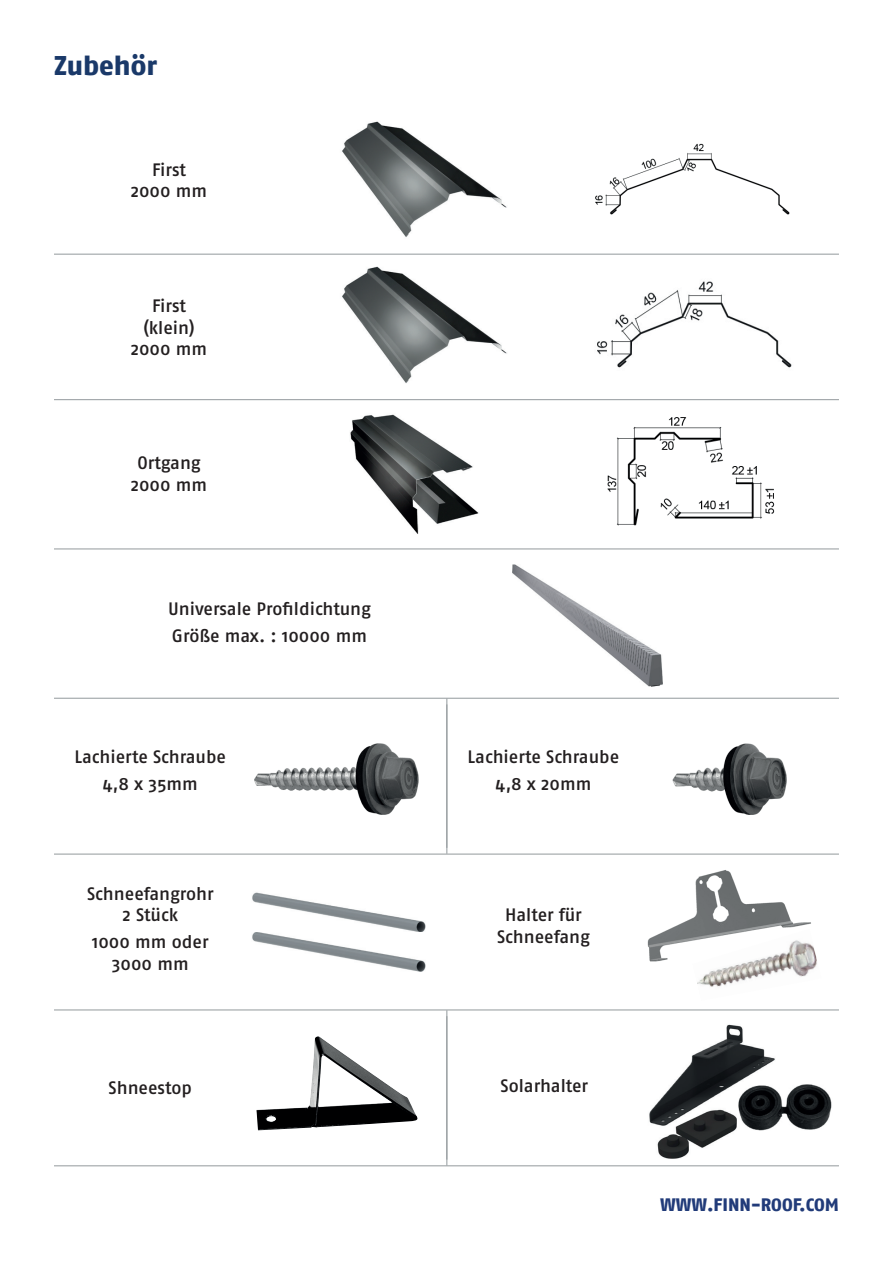
<style>
.page{position:relative;width:893px;height:1263px;background:#fff}
.page>*{position:absolute;margin:0;border:0;box-sizing:border-box;transform-origin:0 0}
.t1{font:800 27px "Fago Pro";color:#1a3969}
.t2{font:500 18px/21.6px "Fago Pro";color:#231f20;text-align:center}
.t3{font:800 18px "Fago Pro";color:#213b79}
</style>
<div class="page">
<img style="left:342px;top:121px;width:165px;height:116px">
<img style="left:342px;top:266px;width:165px;height:117px">
<img style="left:350px;top:414px;width:129px;height:120px">
<img style="left:595px;top:143px;width:195px;height:72px">
<img style="left:597px;top:281px;width:195px;height:87px">
<img style="left:607px;top:417px;width:168px;height:109px">
<hr style="left:54px;top:254px;width:785px;height:1px;background:#93999c">
<hr style="left:54px;top:399px;width:785px;height:1px;background:#93999c">
<hr style="left:54px;top:549px;width:785px;height:1px;background:#93999c">
<hr style="left:54px;top:698px;width:785px;height:1px;background:#93999c">
<hr style="left:54px;top:854px;width:785px;height:1px;background:#93999c">
<hr style="left:54px;top:1009px;width:785px;height:1px;background:#93999c">
<hr style="left:54px;top:1165px;width:785px;height:1px;background:#93999c">
<hr style="left:446px;top:704px;width:1px;height:150px;background:#93999c">
<hr style="left:446px;top:1016px;width:1px;height:149px;background:#93999c">
<hr style="left:446px;top:699px;width:1px;height:149px;background:#93999c">
<hr style="left:446px;top:1010px;width:1px;height:149px;background:#93999c">
<img style="left:513px;top:564px;width:150px;height:122px">
<img style="left:254px;top:744px;width:165px;height:70px">
<img style="left:672px;top:743px;width:115px;height:71px">
<img style="left:256px;top:1036px;width:161px;height:94px">
<img style="left:647px;top:870px;width:164px;height:92px">
<img style="left:692px;top:929px;width:125px;height:58px">
<img style="left:649px;top:1024px;width:126px;height:107px">
<img style="left:738px;top:1083px;width:94px;height:47px">
<img style="left:653px;top:1105px;width:84px;height:54px">
<img style="left:252px;top:892px;width:174px;height:80px">
<h1 class="t1" style="left:54px;top:50px;width:105px">Zubehör</h1>
<p class="t2" style="left:131px;top:159px;width:78px">First<br>2000 mm</p>
<p class="t2" style="left:131px;top:295px;width:78px">First (klein)<br>2000 mm</p>
<p class="t2" style="left:131px;top:452px;width:78px">Ortgang<br>2000 mm</p>
<p class="t2" style="left:168px;top:596px;width:204px;line-height:27px;text-align:left">Universale Profildichtung<br>Größe max. : 10000 mm</p>
<p class="t2" style="left:75px;top:743px;width:153px;line-height:27px">Lachierte Schraube<br>4,8 x 35mm</p>
<p class="t2" style="left:87px;top:882px;width:128px">Schneefangrohr<br>2 Stück</p>
<p class="t2" style="left:92px;top:931px;width:118px">1000 mm oder<br>3000 mm</p>
<p class="t2" style="left:468px;top:743px;width:153px;line-height:27px">Lachierte Schraube<br>4,8 x 20mm</p>
<p class="t2" style="left:497px;top:904px;width:94px">Halter für<br>Schneefang</p>
<p class="t2" style="left:109px;top:1077px;width:85px">Shneestop</p>
<p class="t2" style="left:501px;top:1075px;width:89px">Solarhalter</p>
<p class="t3" style="left:660px;top:1194px;width:180px">WWW.FINN-ROOF.COM</p>
</div>
